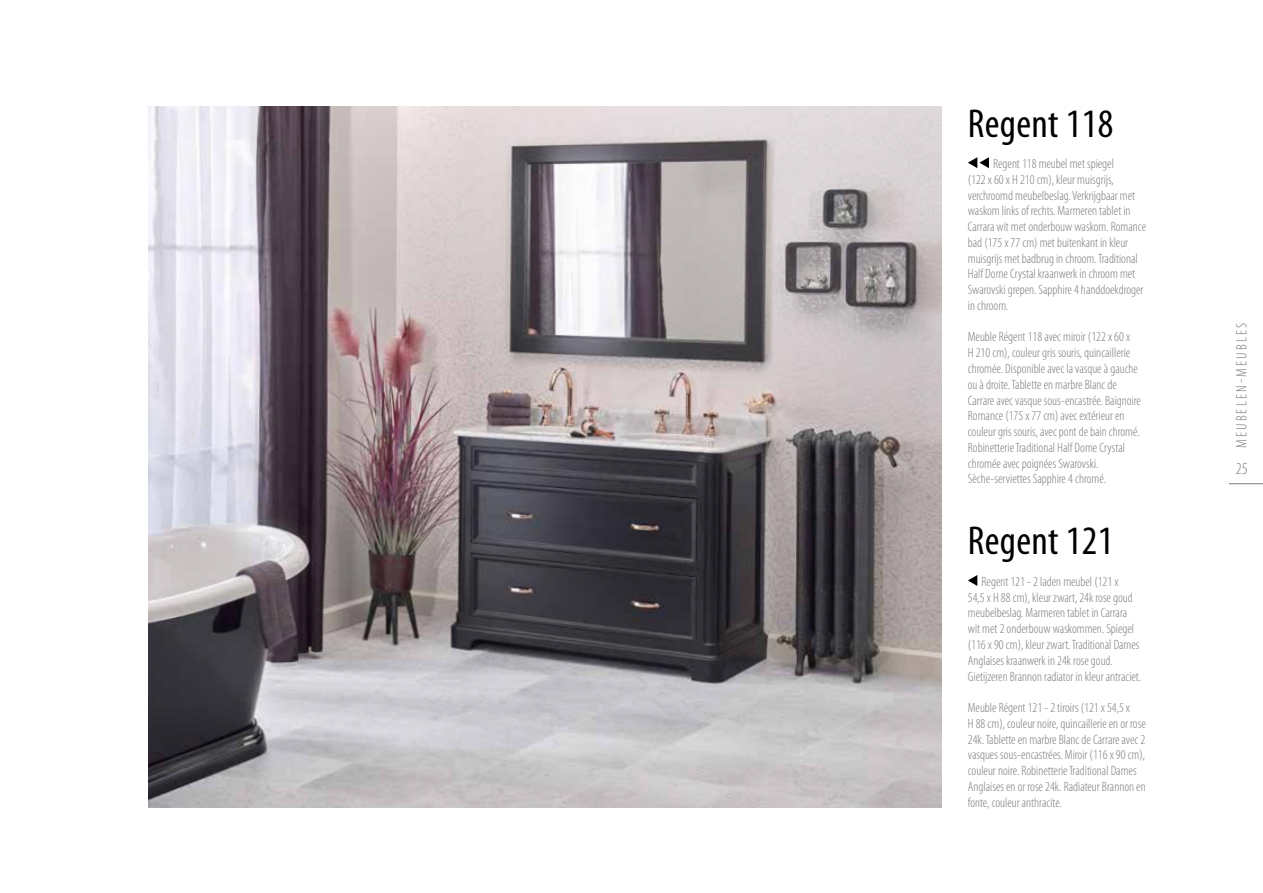
<style>
.page{position:relative;width:1263px;height:893px;background:#fff}
.page>*{position:absolute;margin:0;border:0;box-sizing:border-box;transform-origin:0 0}
.t1{font:condensed 40.5px "Myriad Pro";letter-spacing:.01em;color:#000}
.t2{font:300 condensed 16.5px "Myriad Pro";color:#7c7b7b}
.t3{font:300 condensed 15px "Myriad Pro";letter-spacing:.15em;color:#7c7b7b}
.t4{font:300 condensed 13.5px/15.8px "Myriad Pro";color:#7c7b7b}
</style>
<div class="page">
<hr style="left:1229px;top:483px;width:34px;height:1px;background:#7c7b7b">
<img style="left:149px;top:106px;width:792px;height:702px">
<svg style="left:968px;top:157px;width:21px;height:11px"></svg>
<svg style="left:968px;top:575px;width:9px;height:11px"></svg>
<h1 class="t1" style="left:968px;top:101px;width:147px">Regent 118</h1>
<p class="t4" style="left:968px;top:156px;width:180px;text-indent:25px">Regent 118 meubel met spiegel<br>(122 x 60 x H 210 cm), kleur muisgrijs, verchroomd meubelbeslag. Verkrijgbaar met waskom links of rechts. Marmeren tablet in Carrara wit met onderbouw waskom. Romance bad (175 x 77 cm) met buitenkant in kleur muisgrijs met badbrug in chroom. Traditional Half Dome Crystal kraanwerk in chroom met Swarovski grepen. Sapphire 4 handdoekdroger in chroom.</p>
<p class="t4" style="left:968px;top:329px;width:175px">Meuble Régent 118 avec miroir (122 x 60 x<br>H 210 cm), couleur gris souris, quincaillerie chromée. Disponible avec la vasque à gauche ou à droite. Tablette en marbre Blanc de Carrare avec vasque sous-encastrée. Baignoire Romance (175 x 77 cm) avec extérieur en couleur gris souris, avec pont de bain chromé.<br>Robinetterie Traditional Half Dome Crystal chromée avec poignées Swarovski.<br>Sèche-serviettes Sapphire 4 chromé.</p>
<h1 class="t1" style="left:968px;top:519px;width:147px">Regent 121</h1>
<p class="t4" style="left:968px;top:574px;width:175px;text-indent:14px">Regent 121 - 2 laden meubel (121 x<br>54,5 x H 88 cm), kleur zwart, 24k rose goud meubelbeslag. Marmeren tablet in Carrara wit met 2 onderbouw waskommen. Spiegel (116 x 90 cm), kleur zwart. Traditional Dames Anglaises kraanwerk in 24k rose goud.<br>Gietijzeren Brannon radiator in kleur antraciet.</p>
<p class="t4" style="left:968px;top:700px;width:179px">Meuble Régent 121 - 2 tiroirs (121 x 54,5 x<br>H 88 cm), couleur noire, quincaillerie en or rose 24k. Tablette en marbre Blanc de Carrare avec 2 vasques sous-encastrées. Miroir (116 x 90 cm), couleur noire. Robinetterie Traditional Dames Anglaises en or rose 24k. Radiateur Brannon en fonte, couleur anthracite.</p>
<p class="t3" style="left:1234px;top:448px;width:127px;rotate:-90deg">MEUBELEN-MEUBLES</p>
<p class="t2" style="left:1236px;top:460px;width:13px">25</p>
</div>
